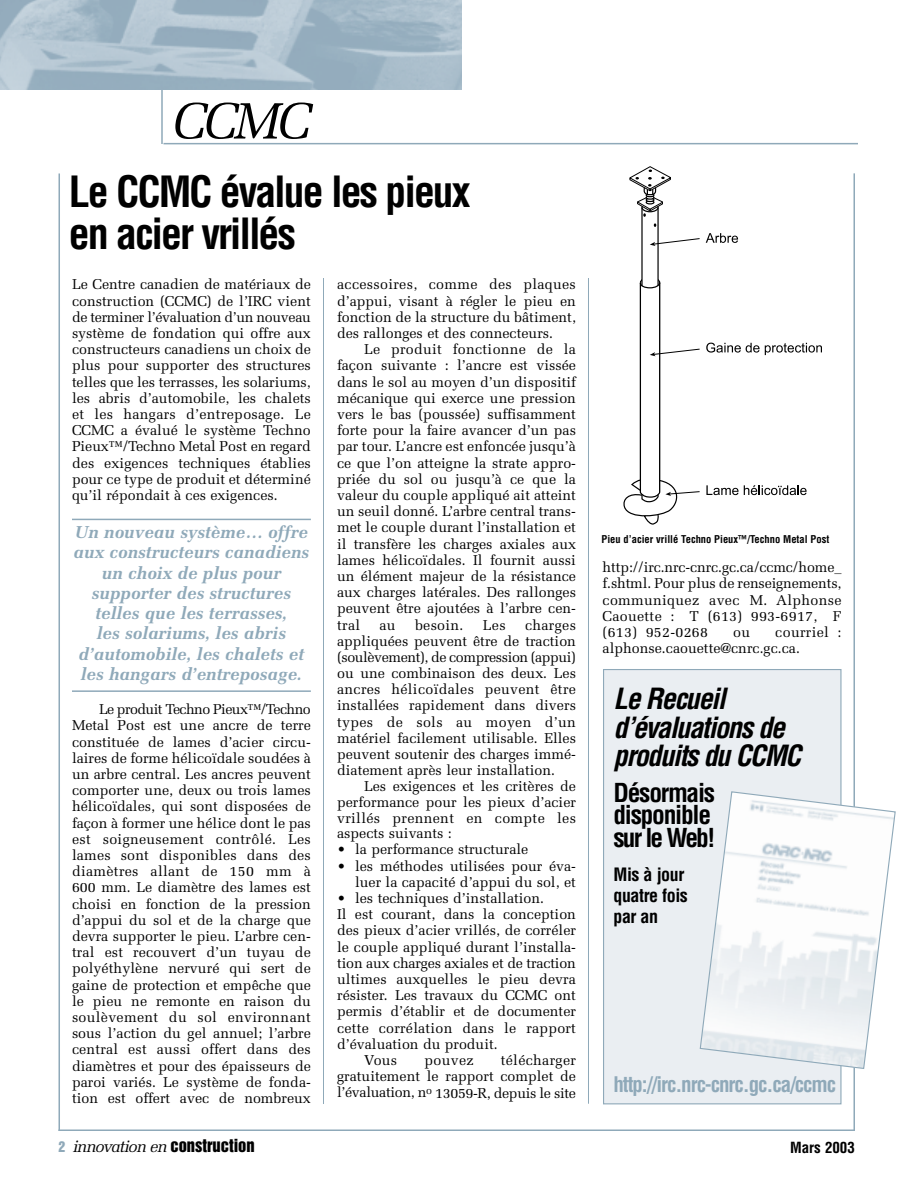
<style>
.page{position:relative;width:918px;height:1188px;background:#fff}
.page>*{position:absolute;margin:0;border:0;box-sizing:border-box;transform-origin:0 0}
.t1{font:italic 51px "Melior";color:#000}
.t2{font:700 condensed 42px/42px "Helvetica";letter-spacing:-.05em;color:#000}
.t3{font:italic 700 condensed 28.5px/28.5px "Helvetica";letter-spacing:-.05em;color:#000}
.t4{font:700 condensed 25.5px/22.5px "Helvetica";letter-spacing:-.05em;color:#000}
.t5{font:700 condensed 21px "Helvetica";letter-spacing:-.05em;color:#8fa9b9}
.t6{font:700 condensed 18px/21px "Helvetica";letter-spacing:-.025em;color:#000}
.t7{font:italic 700 17.25px/20.2px "Melior";color:#8fa9b9;text-align:center}
.t8{font:italic 16.5px "Melior";letter-spacing:-.055em;color:#000}
.t9{font:700 condensed 15px "Helvetica";color:#000}
.t10{font:14.25px/16.2px "Melior";color:#000;text-align:justify}
.t11{font:700 condensed 10.5px "Helvetica";color:#000}
.s1{font-family:"Helvetica Inserat";font-style:normal;font-size:13.5px;color:#8fa9b9}
.s2{font-family:"Helvetica Inserat";font-style:normal}
</style>
<div class="page">
<hr style="left:588px;top:217px;width:1px;height:887px;background:#8fa9b9">
<hr style="left:323px;top:263px;width:1px;height:841px;background:#8fa9b9">
<hr style="left:853px;top:173px;width:2px;height:958px;background:#8fa9b9">
<hr style="left:59px;top:173px;width:1px;height:958px;background:#8fa9b9">
<hr style="left:58px;top:1130px;width:797px;height:1px;background:#8fa9b9">
<hr style="left:72px;top:519px;width:239px;height:1px;background:#8fa9b9">
<hr style="left:72px;top:690px;width:239px;height:2px;background:#8fa9b9">
<div style="left:69px;top:176px;width:525px;height:101px;background:#fff"></div>
<hr style="left:164px;top:143px;width:694px;height:1px;background:#8fa9b9">
<hr style="left:161px;top:86px;width:2px;height:58px;background:#8fa9b9">
<img style="left:0;top:0;width:462px;height:90px">
<div style="left:604px;top:670px;width:237px;height:434px;background:#eaeef2"></div>
<div style="left:603px;top:669px;width:239px;height:435px;border:1px solid #8fa9b9"></div>
<svg style="left:699px;top:791px;width:197px;height:279px"></svg>
<svg style="left:706px;top:233px;width:32px;height:10px"></svg>
<svg style="left:706px;top:343px;width:116px;height:12px"></svg>
<svg style="left:706px;top:485px;width:101px;height:10px"></svg>
<svg style="left:623px;top:166px;width:77px;height:359px"></svg>
<h1 class="t1" style="left:171px;top:100px;width:140px">CCMC</h1>
<h2 class="t2" style="left:69px;top:175px;width:403px">Le CCMC évalue les pieux en acier vrillés</h2>
<p class="t10" style="left:72px;top:278px;width:240px">Le Centre canadien de matériaux de construction (CCMC) de l’IRC vient de terminer l’évaluation d’un nouveau système de fondation qui offre aux constructeurs canadiens un choix de plus pour supporter des structures telles que les terrasses, les solariums, les abris d’automobile, les chalets et les hangars d’entreposage. Le CCMC a évalué le système Techno Pieux™/Techno Metal Post en regard des exigences techniques établies pour ce type de produit et déterminé qu’il répondait à ces exigences.</p>
<p class="t7" style="left:74px;top:524px;width:237px">Un nouveau système… offre aux constructeurs canadiens un choix de plus pour supporter des structures telles que les terrasses,<br>les solariums, les abris d’automobile, les chalets et les hangars d’entreposage.</p>
<p class="t10" style="left:72px;top:703px;width:240px;text-indent:27px">Le produit Techno Pieux™/Techno Metal Post est une ancre de terre constituée de lames d’acier circu&shy;laires de forme hélicoïdale soudées à un arbre central. Les ancres peuvent comporter une, deux ou trois lames hélicoïdales, qui sont disposées de façon à former une hélice dont le pas est soigneusement contrôlé. Les lames sont disponibles dans des diamètres allant de 150 mm à 600 mm. Le diamètre des lames est choisi en fonction de la pression d’appui du sol et de la charge que devra supporter le pieu. L’arbre cen&shy;tral est recouvert d’un tuyau de polyéthylène nervuré qui sert de gaine de protection et empêche que le pieu ne remonte en raison du soulèvement du sol environnant sous l’action du gel annuel; l’arbre central est aussi offert dans des diamètres et pour des épaisseurs de paroi variés. Le système de fonda&shy;tion est offert avec de nombreux</p>
<p class="t10" style="left:337px;top:278px;width:240px">accessoires, comme des plaques d’appui, visant à régler le pieu en fonction de la structure du bâtiment, des rallonges et des connecteurs.</p>
<p class="t10" style="left:337px;top:342px;width:240px;text-indent:27px">Le produit fonctionne de la façon suivante : l’ancre est vissée dans le sol au moyen d’un dispositif mécanique qui exerce une pression vers le bas (poussée) suffisamment forte pour la faire avancer d’un pas par tour. L’ancre est enfoncée jusqu’à ce que l’on atteigne la strate appro&shy;priée du sol ou jusqu’à ce que la valeur du couple appliqué ait atteint un seuil donné. L’arbre central trans&shy;met le couple durant l’installation et il transfère les charges axiales aux lames hélicoïdales. Il fournit aussi un élément majeur de la résistance aux charges latérales. Des rallonges peuvent être ajoutées à l’arbre cen&shy;tral</p>
<p class="t10" style="left:337px;top:618px;width:240px;text-indent:188px">charges appliquées peuvent être de traction (soulèvement), de compression (appui) ou une combinaison des deux. Les ancres hélicoïdales peuvent être installées rapidement dans divers types de sols au moyen d’un matériel facilement utilisable. Elles peuvent soutenir des charges immé&shy;diatement après leur installation.</p>
<p class="t10" style="left:337px;top:780px;width:240px;line-height:15.8px;text-indent:27px">Les exigences et les critères de performance pour les pieux d’acier vrillés prennent en compte les aspects suivants :</p>
<p class="t10" style="left:337px;top:843px;width:193px">• la performance structurale</p>
<p class="t10" style="left:337px;top:859px;width:240px;text-align:right">• les méthodes utilisées pour éva&shy;luer la capacité d’appui du sol, et</p>
<p class="t10" style="left:337px;top:891px;width:209px">• les techniques d’installation.</p>
<p class="t10" style="left:337px;top:908px;width:240px">Il est courant, dans la conception</p>
<p class="t10" style="left:337px;top:924px;width:240px">des pieux d’acier vrillés, de corréler</p>
<p class="t10" style="left:337px;top:940px;width:240px">le couple appliqué durant l’installa-</p>
<p class="t10" style="left:337px;top:956px;width:240px">tion aux charges axiales et de traction</p>
<p class="t10" style="left:337px;top:972px;width:240px">ultimes auxquelles le pieu devra</p>
<p class="t10" style="left:337px;top:989px;width:240px">résister. Les travaux du CCMC ont</p>
<p class="t10" style="left:337px;top:1005px;width:240px">permis d’établir et de documenter</p>
<p class="t10" style="left:337px;top:1021px;width:240px">cette corrélation dans le rapport</p>
<p class="t10" style="left:337px;top:1037px;width:162px">d’évaluation du produit.</p>
<p class="t10" style="left:364px;top:1053px;width:35px">Vous</p>
<p class="t10" style="left:424px;top:1053px;width:51px">pouvez</p>
<p class="t10" style="left:380px;top:618px;width:18px">au</p>
<p class="t10" style="left:415px;top:618px;width:50px">besoin.</p>
<p class="t10" style="left:483px;top:618px;width:24px">Les</p>
<p class="t10" style="left:337px;top:1053px;width:240px;text-indent:164px">télécharger gratuitement le rapport complet de l’évaluation, n<sup>o</sup> 13059-R, depuis le site</p>
<p class="t11" style="left:602px;top:535px;width:229px">Pieu d’acier vrillé Techno Pieux™/Techno Metal Post</p>
<p class="t10" style="left:603px;top:561px;width:240px">http://irc.nrc-cnrc.gc.ca/ccmc/home_ f.shtml. Pour plus de renseignements, communiquez avec M. Alphonse Caouette : T (613) 993-6917, F (613) 952-0268</p>
<p class="t10" style="left:603px;top:625px;width:240px;text-indent:173px">courriel : alphonse.caouette@cnrc.gc.ca.</p>
<p class="t10" style="left:733px;top:625px;width:18px">ou</p>
<h3 class="t3" style="left:614px;top:687px;width:189px">Le Recueil d’évaluations de produits du CCMC</h3>
<h3 class="t4" style="left:614px;top:783px;width:104px">Désormais disponible sur le Web!</h3>
<p class="t6" style="left:614px;top:865px;width:76px">Mis à jour quatre fois par an</p>
<h3 class="t5" style="left:614px;top:1076px;width:224px">http://irc.nrc-cnrc.gc.ca/ccmc</h3>
<p class="t8" style="left:58px;top:1140px;width:198px"><span class="s1">2</span> innovation en <span class="s2">CONSTRUCTION</span></p>
<p class="t9" style="left:790px;top:1142px;width:66px">Mars 2003</p>
</div>
